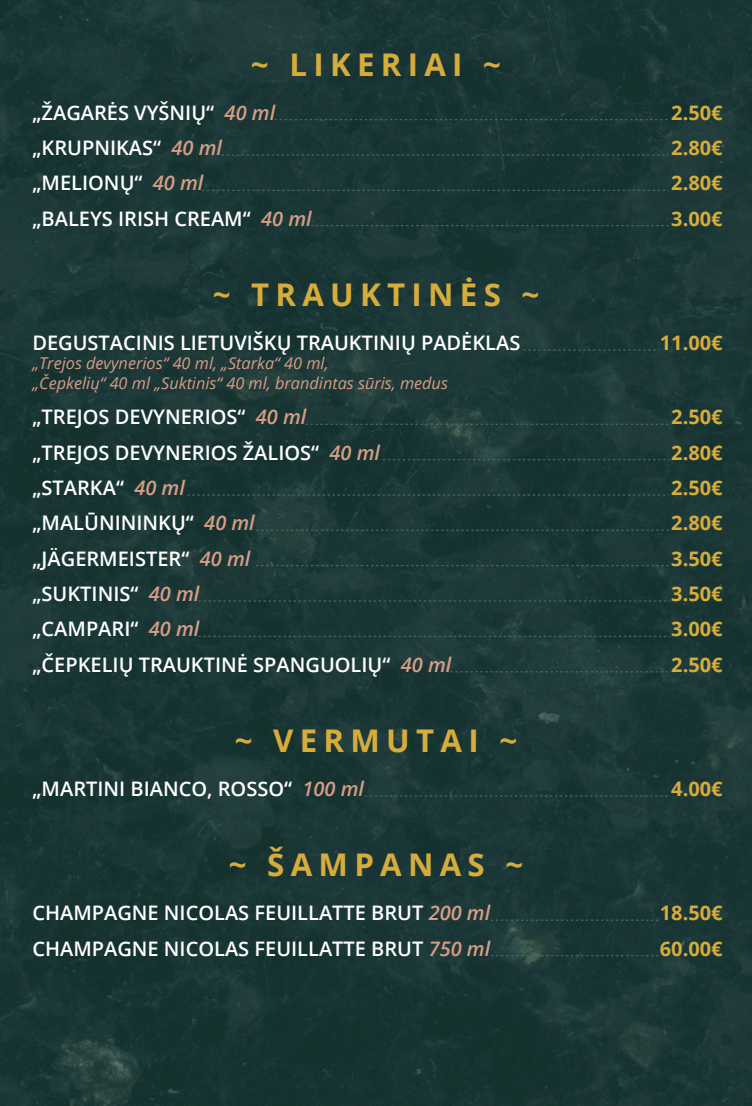
<style>
.page{position:relative;width:752px;height:1106px;background:#fff}
.page>*{position:absolute;margin:0;border:0;box-sizing:border-box;transform-origin:0 0}
.t1{font:700 31.25px "Open Sans";letter-spacing:.2em;color:#d6ac3c}
.t2{font:600 20px/35.4px "Open Sans";color:#fff}
.t3{font:700 20px/35.4px "Open Sans";color:#d6ac3c;text-align:justify}
.t4{font:italic 16.25px/19.5px "Open Sans";color:#d69d86}
.s1{font-style:italic;color:#d69d86}
</style>
<div class="page">
<div style="left:0;top:0;width:751px;height:1105px;background:#1a3636"></div>
<svg style="left:274px;top:119px;width:394px;height:1px"></svg>
<svg style="left:311px;top:225px;width:357px;height:1px"></svg>
<svg style="left:305px;top:423px;width:363px;height:2px"></svg>
<svg style="left:187px;top:494px;width:479px;height:1px"></svg>
<svg style="left:221px;top:154px;width:447px;height:2px"></svg>
<svg style="left:202px;top:190px;width:466px;height:1px"></svg>
<svg style="left:523px;top:349px;width:136px;height:1px"></svg>
<svg style="left:365px;top:795px;width:303px;height:1px"></svg>
<svg style="left:491px;top:919px;width:167px;height:1px"></svg>
<svg style="left:491px;top:954px;width:167px;height:2px"></svg>
<svg style="left:450px;top:671px;width:218px;height:1px"></svg>
<svg style="left:383px;top:459px;width:286px;height:1px"></svg>
<svg style="left:256px;top:529px;width:413px;height:1px"></svg>
<svg style="left:256px;top:565px;width:413px;height:1px"></svg>
<svg style="left:198px;top:635px;width:469px;height:2px"></svg>
<svg style="left:198px;top:600px;width:469px;height:1px"></svg>
<h1 class="t1" style="left:251px;top:42px;width:251px">~ LIKERIAI ~</h1>
<p class="t2" style="left:32px;top:94px;width:244px">„ŽAGARĖS VYŠNIŲ“ <span class="s1">40 ml</span></p>
<p class="t2" style="left:32px;top:129px;width:280px">„KRUPNIKAS“ <span class="s1">40 ml </span>„MELIONŲ“ <span class="s1">40 ml<br></span>„BALEYS IRISH CREAM“ <span class="s1">40 ml</span></p>
<h1 class="t1" style="left:212px;top:272px;width:328px">~ TRAUKTINĖS ~</h1>
<p class="t2" style="left:32px;top:324px;width:489px">DEGUSTACINIS LIETUVIŠKŲ TRAUKTINIŲ PADĖKLAS</p>
<p class="t4" style="left:32px;top:353px;width:417px">„Trejos devynerios“ 40 ml, „Starka“ 40 ml,<br>„Čepkelių“ 40 ml „Suktinis“ 40 ml, brandintas sūris, medus</p>
<p class="t2" style="left:32px;top:399px;width:349px">„TREJOS DEVYNERIOS“ <span class="s1">40 ml </span>„TREJOS DEVYNERIOS ŽALIOS“ <span class="s1">40 ml </span>„STARKA“ <span class="s1">40 ml</span></p>
<p class="t2" style="left:32px;top:504px;width:224px">„MALŪNININKŲ“ <span class="s1">40 ml</span></p>
<p class="t2" style="left:32px;top:540px;width:420px">„JÄGERMEISTER“ <span class="s1">40 ml<br></span>„SUKTINIS“ <span class="s1">40 ml<br></span>„CAMPARI“ <span class="s1">40 ml<br></span>„ČEPKELIŲ TRAUKTINĖ SPANGUOLIŲ“ <span class="s1">40 ml</span></p>
<h1 class="t1" style="left:235px;top:718px;width:284px">~ VERMUTAI ~</h1>
<p class="t2" style="left:32px;top:770px;width:333px">„MARTINI BIANCO, ROSSO“ <span class="s1">100 ml</span></p>
<h1 class="t1" style="left:229px;top:842px;width:296px">~ ŠAMPANAS ~</h1>
<p class="t2" style="left:32px;top:894px;width:459px">CHAMPAGNE NICOLAS FEUILLATTE BRUT <span class="s1">200 ml<br></span>CHAMPAGNE NICOLAS FEUILLATTE BRUT <span class="s1">750 ml</span></p>
<p class="t3" style="left:671px;top:94px;width:53px">2.50€ 2.80€ 2.80€ 3.00€</p>
<p class="t3" style="left:659px;top:324px;width:64px">11.00€</p>
<p class="t3" style="left:671px;top:399px;width:53px">2.50€</p>
<p class="t3" style="left:671px;top:434px;width:53px">2.80€</p>
<p class="t3" style="left:671px;top:469px;width:53px">2.50€</p>
<p class="t3" style="left:671px;top:504px;width:53px">2.80€ 3.50€ 3.50€ 3.00€ 2.50€</p>
<p class="t3" style="left:671px;top:770px;width:53px">4.00€</p>
<p class="t3" style="left:659px;top:894px;width:64px">18.50€<br>60.00€</p>
</div>
